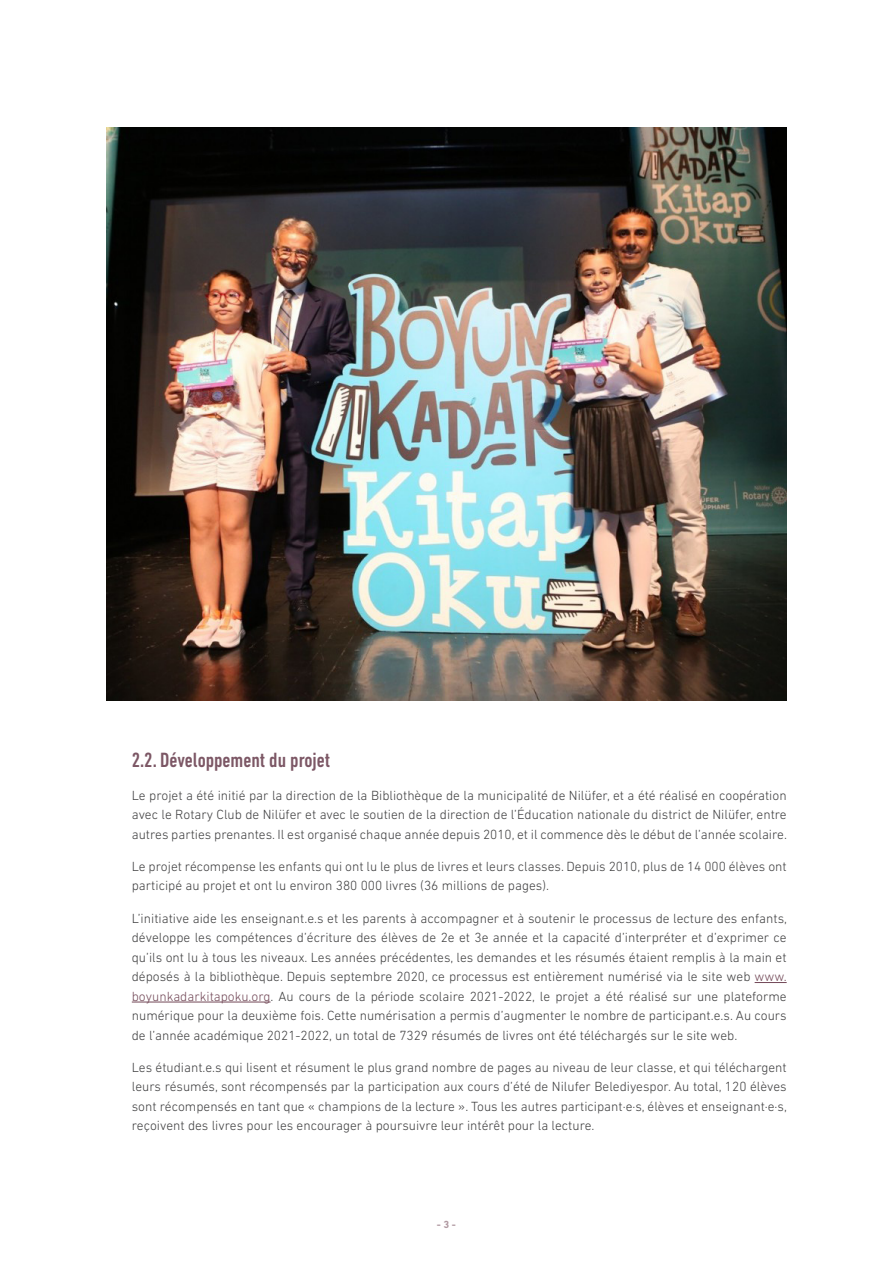
<style>
.page{position:relative;width:893px;height:1263px;background:#fff}
.page>*{position:absolute;margin:0;border:0;box-sizing:border-box;transform-origin:0 0}
.Titular_1_1{font:500 condensed 21px "DIN Next LT Pro";color:#7c5765}
.Text_Base{font:300 13.5px/19.5px "DIN Next LT Pro";color:#3e3e3f;text-align:justify}
.num_pg{font:700 10.5px "DIN Next LT Pro";color:#b19aa2}
.s1{color:#734958}
</style>
<div class="page">
<hr style="left:755px;top:982px;width:32px;height:1px;background:#734958">
<hr style="left:132px;top:1002px;width:139px;height:1px;background:#734958">
<img style="left:106px;top:128px;width:681px;height:573px">
<p class="Titular_1_1" style="left:132px;top:748px;width:200px">2.2. Développement du projet</p>
<p class="Text_Base" style="left:132px;top:785px;width:657px">Le projet a été initié par la direction de la Bibliothèque de la municipalité de Nilüfer, et a été réalisé en coopération avec le Rotary Club de Nilüfer et avec le soutien de la direction de l’Éducation nationale du district de Nilüfer, entre autres parties prenantes. Il est organisé chaque année depuis 2010, et il commence dès le début de l’année scolaire.</p>
<p class="Text_Base" style="left:132px;top:856px;width:656px">Le projet récompense les enfants qui ont lu le plus de livres et leurs classes. Depuis 2010, plus de 14 000 élèves ont participé au projet et ont lu environ 380 000 livres (36 millions de pages).</p>
<p class="Text_Base" style="left:132px;top:908px;width:657px">L’initiative aide les enseignant.e.s et les parents à accompagner et à soutenir le processus de lecture des enfants, développe les compétences d’écriture des élèves de 2e et 3e année et la capacité d’interpréter et d’exprimer ce qu’ils ont lu à tous les niveaux. Les années précédentes, les demandes et les résumés étaient remplis à la main et déposés à la bibliothèque. Depuis septembre 2020, ce processus est entièrement numérisé via le site web <span class="s1">www. boyunkadarkitapoku.org</span>. Au cours de la période scolaire 2021-2022, le projet a été réalisé sur une plateforme numérique pour la deuxième fois. Cette numérisation a permis d’augmenter le nombre de participant.e.s. Au cours de l’année académique 2021-2022, un total de 7329 résumés de livres ont été téléchargés sur le site web.</p>
<p class="Text_Base" style="left:132px;top:1057px;width:657px">Les étudiant.e.s qui lisent et résument le plus grand nombre de pages au niveau de leur classe, et qui téléchargent leurs résumés, sont récompensés par la participation aux cours d’été de Nilufer Belediyespor. Au total, 120 élèves sont récompensés en tant que « champions de la lecture ». Tous les autres participant·e·s, élèves et enseignant·e·s, reçoivent des livres pour les encourager à poursuivre leur intérêt pour la lecture.</p>
<p class="num_pg" style="left:437px;top:1218px;width:21px">- 3 -</p>
</div>
